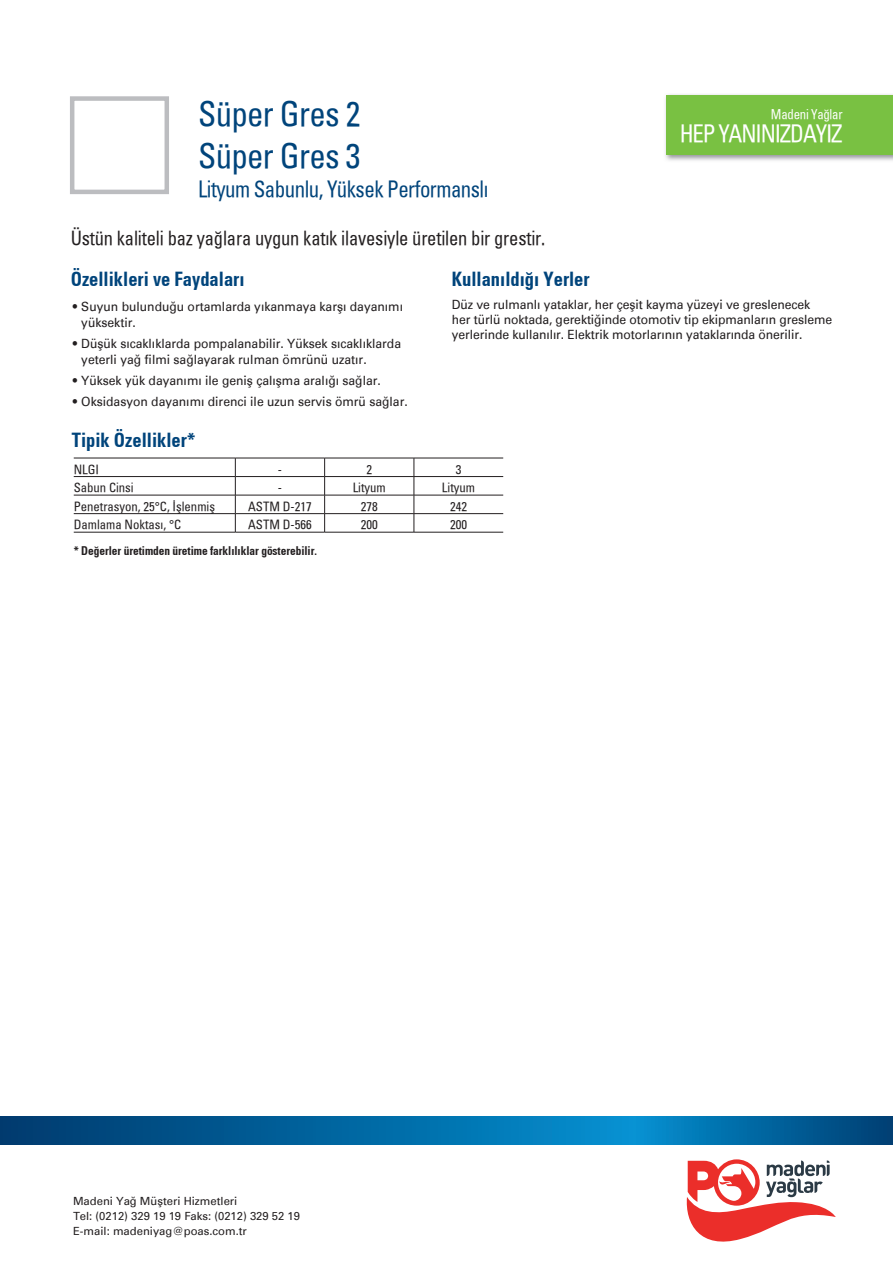
<style>
.page{position:relative;width:893px;height:1263px;background:#fff}
.page>*{position:absolute;margin:0;border:0;box-sizing:border-box;transform-origin:0 0}
.t1{font:34.5px/41.4px "Univers Condensed";letter-spacing:-.02em;color:#00447b;scale:.95 1}
.t2{font:24px "Univers Condensed";letter-spacing:-.05em;color:#fff;scale:.95 1}
.t3{font:22.5px "Univers Condensed";letter-spacing:-.025em;color:#00447b;scale:.93 1}
.t4{font:19.5px "Univers Condensed";letter-spacing:-.01em;color:#231f20;scale:.95 1}
.t5{font:700 condensed 19.5px "Univers";color:#00447b;scale:.95 1}
.t6{font:13.5px "Univers Condensed";letter-spacing:-.02em;color:#fff;scale:.95 1}
.t7{font:12.75px/16.5px "Univers";color:#231f20;scale:.95 1}
.t8{font:12.75px "Univers Condensed";color:#231f20}
.t9{font:12.6px "Univers Condensed";color:#231f20}
.t10{font:700 condensed 12px "Univers";letter-spacing:-.005em;color:#231f20;scale:.95 1}
.t11{font:11.25px/15px "Univers";color:#231f20}
</style>
<div class="page">
<div style="left:70px;top:96px;width:99px;height:98px;border:4px solid #bcbdc0"></div>
<svg style="left:0;top:1116px;width:893px;height:29px;background:#01649e"></svg>
<img style="left:665px;top:94px;width:228px;height:67px">
<div style="left:666px;top:96px;width:227px;height:59px;background:#79c142"></div>
<svg style="left:686px;top:1159px;width:150px;height:83px"></svg>
<hr style="left:74px;top:458px;width:161px;height:1px;background:#231f20">
<hr style="left:235px;top:458px;width:90px;height:1px;background:#231f20">
<hr style="left:325px;top:458px;width:89px;height:1px;background:#231f20">
<hr style="left:414px;top:458px;width:89px;height:1px;background:#231f20">
<hr style="left:74px;top:476px;width:161px;height:1px;background:#231f20">
<hr style="left:235px;top:476px;width:90px;height:1px;background:#231f20">
<hr style="left:325px;top:476px;width:89px;height:1px;background:#231f20">
<hr style="left:414px;top:476px;width:89px;height:1px;background:#231f20">
<hr style="left:74px;top:495px;width:161px;height:1px;background:#231f20">
<hr style="left:235px;top:495px;width:90px;height:1px;background:#231f20">
<hr style="left:325px;top:495px;width:89px;height:1px;background:#231f20">
<hr style="left:414px;top:495px;width:89px;height:1px;background:#231f20">
<hr style="left:74px;top:513px;width:161px;height:1px;background:#231f20">
<hr style="left:235px;top:513px;width:90px;height:1px;background:#231f20">
<svg style="left:235px;top:458px;width:1px;height:74px"></svg>
<hr style="left:325px;top:513px;width:89px;height:1px;background:#231f20">
<svg style="left:324px;top:458px;width:1px;height:74px"></svg>
<hr style="left:414px;top:513px;width:89px;height:1px;background:#231f20">
<svg style="left:414px;top:458px;width:1px;height:74px"></svg>
<hr style="left:74px;top:532px;width:161px;height:1px;background:#231f20">
<hr style="left:235px;top:532px;width:90px;height:1px;background:#231f20">
<hr style="left:325px;top:532px;width:89px;height:1px;background:#231f20">
<hr style="left:414px;top:532px;width:89px;height:1px;background:#231f20">
<h1 class="t1" style="left:198px;top:92px;width:172px">Süper Gres 2<br>Süper Gres 3</h1>
<h3 class="t3" style="left:198px;top:174px;width:314px">Lityum Sabunlu, Yüksek Performanslı</h3>
<p class="t6" style="left:771px;top:105px;width:77px">Madeni Yağlar</p>
<h2 class="t2" style="left:680px;top:118px;width:173px">HEP YANINIZDAYIZ</h2>
<h3 class="t4" style="left:71px;top:225px;width:501px">Üstün kaliteli baz yağlara uygun katık ilavesiyle üretilen bir grestir.</h3>
<h3 class="t5" style="left:71px;top:267px;width:185px">Özellikleri ve Faydaları</h3>
<p class="t7" style="left:81px;top:298px;width:340px;text-indent:-9px">• Suyun bulunduğu ortamlarda yıkanmaya karşı dayanımı yüksektir.</p>
<p class="t7" style="left:81px;top:335px;width:338px;text-indent:-9px">• Düşük sıcaklıklarda pompalanabilir. Yüksek sıcaklıklarda yeterli yağ filmi sağlayarak rulman ömrünü uzatır.</p>
<p class="t7" style="left:73px;top:372px;width:326px">• Yüksek yük dayanımı ile geniş çalışma aralığı sağlar.</p>
<p class="t7" style="left:73px;top:393px;width:354px">• Oksidasyon dayanımı direnci ile uzun servis ömrü sağlar.</p>
<h3 class="t5" style="left:452px;top:267px;width:147px">Kullanıldığı Yerler</h3>
<p class="t7" style="left:452px;top:297px;width:402px;line-height:15px">Düz ve rulmanlı yataklar, her çeşit kayma yüzeyi ve greslenecek<br>her türlü noktada, gerektiğinde otomotiv tip ekipmanların gresleme yerlerinde kullanılır. Elektrik motorlarının yataklarında önerilir.</p>
<h3 class="t5" style="left:72px;top:428px;width:132px">Tipik Özellikler*</h3>
<p class="t8" style="left:74px;top:461px;width:27px">NLGI</p>
<p class="t9" style="left:278px;top:461px;width:6px">-</p>
<p class="t8" style="left:366px;top:461px;width:7px">2</p>
<p class="t9" style="left:456px;top:461px;width:7px">3</p>
<p class="t8" style="left:74px;top:479px;width:62px">Sabun Cinsi</p>
<p class="t8" style="left:278px;top:479px;width:6px">-</p>
<p class="t8" style="left:353px;top:479px;width:35px">Lityum</p>
<p class="t8" style="left:442px;top:479px;width:35px">Lityum</p>
<p class="t8" style="left:74px;top:498px;width:143px">Penetrasyon, 25°C, İşlenmiş</p>
<p class="t8" style="left:248px;top:498px;width:65px">ASTM D-217</p>
<p class="t8" style="left:361px;top:498px;width:18px">278</p>
<p class="t8" style="left:450px;top:498px;width:18px">242</p>
<p class="t8" style="left:74px;top:517px;width:109px">Damlama Noktası, °C</p>
<p class="t8" style="left:248px;top:517px;width:65px">ASTM D-566</p>
<p class="t8" style="left:361px;top:517px;width:18px">200</p>
<p class="t8" style="left:450px;top:517px;width:18px">200</p>
<p class="t10" style="left:74px;top:543px;width:258px">* Değerler üretimden üretime farklılıklar gösterebilir.</p>
<p class="t11" style="left:73px;top:1194px;width:229px">Madeni Yağ Müşteri Hizmetleri<br>Tel: (0212) 329 19 19 Faks: (0212) 329 52 19<br>E-mail: madeniyag@poas.com.tr</p>
</div>
